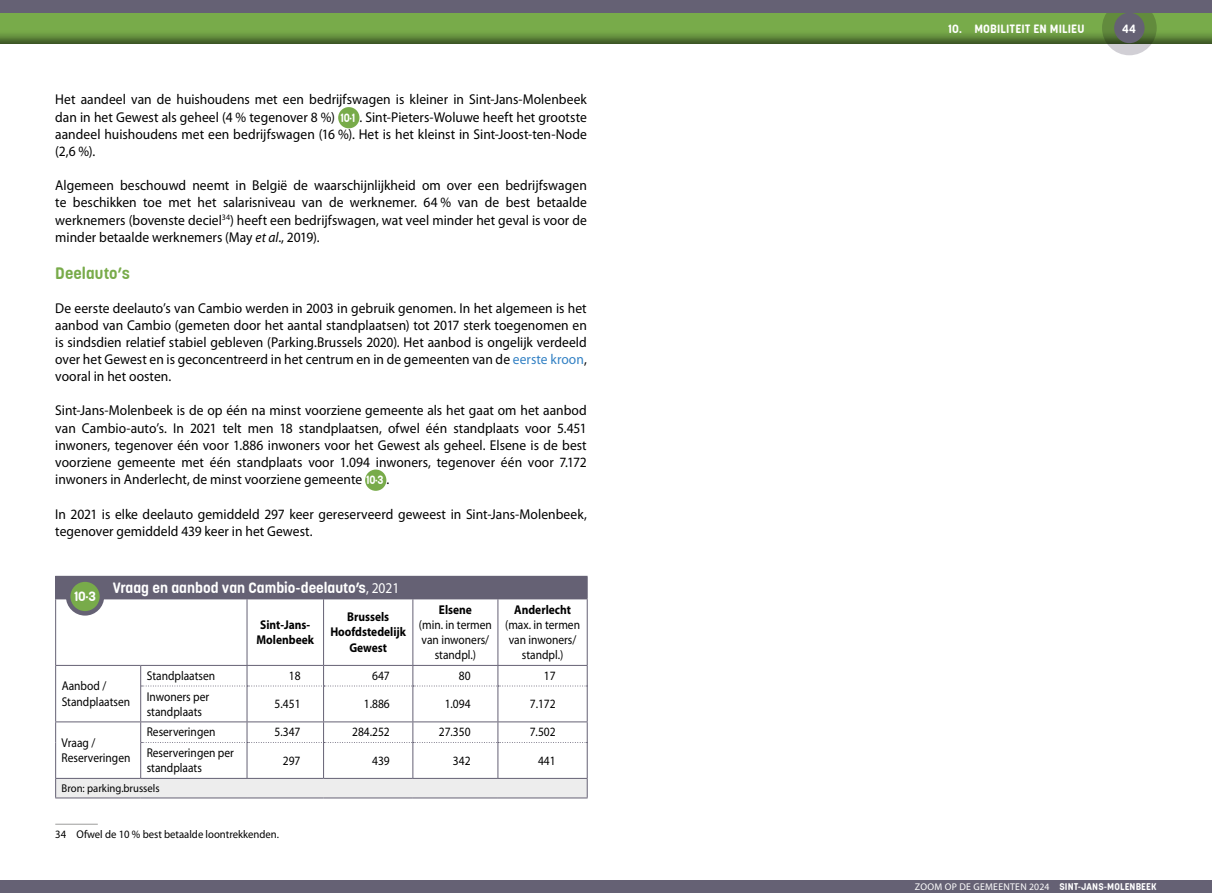
<style>
.page{position:relative;width:1212px;height:893px;background:#fff}
.page>*{position:absolute;margin:0;border:0;box-sizing:border-box;transform-origin:0 0}
.t1{font:700 16.5px "Korolev Rounded";letter-spacing:.005em;color:#78ab4a}
.t2{font:700 15px "Korolev Rounded";color:#fff}
.t3{font:14.25px/17.1px "Myriad Pro";letter-spacing:.005em;color:#000;text-align:justify;scale:.95 1}
.t4{font:700 13.5px "Korolev Rounded";color:#fff}
.t5{font:12.75px/15.3px "Myriad Pro";color:#000;scale:.9 1}
.t6{font:700 12.75px/15.3px "Myriad Pro";color:#000;scale:.9 1}
.t7{font:700 12px "Korolev Rounded";letter-spacing:.01em;color:#fff}
.t8{font:11.25px "Myriad Pro";color:#000;scale:.95 1}
.t9{font:9.75px "Myriad Pro";letter-spacing:.03em;color:#fff}
.s1{font-family:"Korolev Rounded";font-weight:700;font-size:12px;color:#fff}
.s2{font-style:italic}
.s3{color:#3381c4}
.s4{font-family:"Myriad Pro";font-weight:400}
.s5{font-family:"Korolev Rounded";font-weight:700}
</style>
<div class="page">
<div style="left:0;top:0;width:1212px;height:44px;background:#000;opacity:.6"></div>
<svg style="left:1102px;top:1px;width:55px;height:54px"></svg>
<div style="left:1114px;top:13px;width:30px;height:30px;background:#656174;border-radius:50%"></div>
<div style="left:0;top:0;width:1212px;height:13px;background:#656174"></div>
<div style="left:0;top:880px;width:1212px;height:13px;background:#656174"></div>
<div style="left:338px;top:107px;width:21px;height:21px;background:#78ab4a;border-radius:50%"></div>
<div style="left:365px;top:470px;width:21px;height:21px;background:#78ab4a;border-radius:50%"></div>
<div style="left:56px;top:576px;width:531px;height:23px;background:#656174"></div>
<svg style="left:56px;top:666px;width:531px;height:112px"></svg>
<div style="left:56px;top:778px;width:531px;height:20px;background:#ededed"></div>
<hr style="left:497px;top:599px;width:1px;height:66px;background:#656174">
<hr style="left:587px;top:599px;width:1px;height:66px;background:#656174">
<hr style="left:324px;top:665px;width:89px;height:1px;background:#656174">
<hr style="left:413px;top:665px;width:85px;height:1px;background:#656174">
<hr style="left:498px;top:665px;width:90px;height:1px;background:#656174">
<hr style="left:247px;top:686px;width:1px;height:35px;background:#656174">
<hr style="left:323px;top:686px;width:1px;height:35px;background:#656174">
<hr style="left:412px;top:686px;width:1px;height:35px;background:#656174">
<hr style="left:497px;top:686px;width:1px;height:35px;background:#656174">
<hr style="left:587px;top:686px;width:1px;height:35px;background:#656174">
<hr style="left:324px;top:721px;width:89px;height:1px;background:#656174">
<hr style="left:413px;top:721px;width:85px;height:1px;background:#656174">
<hr style="left:498px;top:721px;width:90px;height:1px;background:#656174">
<hr style="left:247px;top:743px;width:1px;height:35px;background:#656174">
<hr style="left:323px;top:743px;width:1px;height:35px;background:#656174">
<hr style="left:412px;top:743px;width:1px;height:35px;background:#656174">
<hr style="left:497px;top:743px;width:1px;height:35px;background:#656174">
<hr style="left:587px;top:742px;width:1px;height:36px;background:#656174">
<hr style="left:412px;top:599px;width:1px;height:66px;background:#656174">
<hr style="left:323px;top:599px;width:1px;height:66px;background:#656174">
<hr style="left:141px;top:665px;width:106px;height:1px;background:#656174">
<hr style="left:247px;top:665px;width:77px;height:1px;background:#656174">
<hr style="left:141px;top:721px;width:106px;height:1px;background:#656174">
<hr style="left:247px;top:721px;width:77px;height:1px;background:#656174">
<hr style="left:55px;top:665px;width:86px;height:1px;background:#656174">
<svg style="left:55px;top:666px;width:1px;height:20px"></svg>
<svg style="left:140px;top:666px;width:448px;height:21px"></svg>
<hr style="left:55px;top:686px;width:1px;height:35px;background:#656174">
<hr style="left:140px;top:686px;width:1px;height:35px;background:#656174">
<svg style="left:140px;top:722px;width:448px;height:21px"></svg>
<hr style="left:140px;top:742px;width:1px;height:36px;background:#656174">
<hr style="left:247px;top:778px;width:77px;height:1px;background:#656174">
<hr style="left:141px;top:778px;width:106px;height:1px;background:#656174">
<hr style="left:55px;top:721px;width:86px;height:1px;background:#656174">
<svg style="left:55px;top:722px;width:1px;height:20px"></svg>
<hr style="left:55px;top:742px;width:1px;height:36px;background:#656174">
<hr style="left:55px;top:778px;width:86px;height:1px;background:#656174">
<hr style="left:55px;top:576px;width:86px;height:1px;background:#656174">
<svg style="left:55px;top:577px;width:1px;height:21px"></svg>
<hr style="left:498px;top:576px;width:90px;height:1px;background:#656174">
<svg style="left:587px;top:577px;width:1px;height:21px"></svg>
<hr style="left:498px;top:598px;width:90px;height:1px;background:#656174">
<svg style="left:55px;top:779px;width:1px;height:19px"></svg>
<hr style="left:324px;top:778px;width:89px;height:1px;background:#656174">
<hr style="left:413px;top:778px;width:85px;height:1px;background:#656174">
<hr style="left:498px;top:778px;width:90px;height:1px;background:#656174">
<svg style="left:587px;top:779px;width:1px;height:19px"></svg>
<hr style="left:55px;top:798px;width:86px;height:1px;background:#656174">
<hr style="left:141px;top:798px;width:106px;height:1px;background:#656174">
<hr style="left:247px;top:798px;width:77px;height:1px;background:#656174">
<hr style="left:324px;top:798px;width:89px;height:1px;background:#656174">
<hr style="left:413px;top:798px;width:85px;height:1px;background:#656174">
<hr style="left:498px;top:798px;width:90px;height:1px;background:#656174">
<hr style="left:55px;top:598px;width:86px;height:1px;background:#656174">
<hr style="left:55px;top:599px;width:1px;height:66px;background:#656174">
<hr style="left:247px;top:599px;width:1px;height:66px;background:#656174">
<svg style="left:68px;top:580px;width:34px;height:33px"></svg>
<div style="left:66px;top:577px;width:38px;height:39px;border:4px solid #656174;border-radius:50%"></div>
<hr style="left:55px;top:824px;width:43px;height:1px;background:#9d9d9c">
<p class="t3" style="left:55px;top:91px;width:561px">Het aandeel van de huishoudens met een bedrijfswagen is kleiner in Sint-Jans-Molenbeek dan in het Gewest als geheel (4 % tegenover 8 %) <span class="s1">10·1</span> . Sint-Pieters-Woluwe heeft het grootste aandeel huishoudens met een bedrijfswagen (16 %). Het is het kleinst in Sint-Joost-ten-Node (2,6 %).</p>
<p class="t3" style="left:55px;top:177px;width:561px">Algemeen beschouwd neemt in België de waarschijnlijkheid om over een bedrijfswagen te beschikken toe met het salarisniveau van de werknemer. 64 % van de best betaalde werknemers (bovenste deciel<sup>34</sup>) heeft een bedrijfswagen, wat veel minder het geval is voor de minder betaalde werknemers (May <span class="s2">et al</span>., 2019).</p>
<p class="t1" style="left:55px;top:263px;width:76px">Deelauto’s</p>
<p class="t3" style="left:55px;top:299px;width:561px">De eerste deelauto’s van Cambio werden in 2003 in gebruik genomen. In het algemeen is het aanbod van Cambio (gemeten door het aantal standplaatsen) tot 2017 sterk toegenomen en is sindsdien relatief stabiel gebleven (Parking.Brussels 2020). Het aanbod is ongelijk verdeeld over het Gewest en is geconcentreerd in het centrum en in de gemeenten van de <span class="s3">eerste kroon</span>, vooral in het oosten.</p>
<p class="t3" style="left:55px;top:402px;width:561px">Sint-Jans-Molenbeek is de op één na minst voorziene gemeente als het gaat om het aanbod van Cambio-auto’s. In 2021 telt men 18 standplaatsen, ofwel één standplaats voor 5.451 inwoners, tegenover één voor 1.886 inwoners voor het Gewest als geheel. Elsene is de best voorziene gemeente met één standplaats voor 1.094 inwoners, tegenover één voor 7.172 inwoners in Anderlecht, de minst voorziene gemeente <span class="s1">10·3</span> .</p>
<p class="t3" style="left:55px;top:505px;width:561px">In 2021 is elke deelauto gemiddeld 297 keer gereserveerd geweest in Sint-Jans-Molenbeek, tegenover gemiddeld 439 keer in het Gewest.</p>
<p class="t4" style="left:74px;top:588px;width:23px">10·3</p>
<p class="t2" style="left:113px;top:578px;width:288px">Vraag en aanbod van Cambio-deelauto’s<span class="s4">, 2021</span></p>
<p class="t6" style="left:256px;top:616px;width:65px">Sint-Jans-<br>Molenbeek</p>
<p class="t6" style="left:330px;top:609px;width:86px;text-align:center">Brussels<br>Hoofdstedelijk<br>Gewest</p>
<p class="t6" style="left:439px;top:601px;width:38px">Elsene</p>
<p class="t5" style="left:419px;top:617px;width:83px;text-align:center">(min. in termen van inwoners/ standpl.)</p>
<p class="t6" style="left:514px;top:601px;width:64px">Anderlecht</p>
<p class="t5" style="left:505px;top:617px;width:85px;text-align:center">(max. in termen van inwoners/ standpl.)</p>
<p class="t5" style="left:62px;top:678px;width:78px">Aanbod /<br>Standplaatsen</p>
<p class="t5" style="left:147px;top:668px;width:78px">Standplaatsen</p>
<p class="t5" style="left:289px;top:668px;width:15px">18</p>
<p class="t5" style="left:372px;top:668px;width:21px">647</p>
<p class="t5" style="left:459px;top:668px;width:15px">80</p>
<p class="t5" style="left:544px;top:668px;width:15px">17</p>
<p class="t5" style="left:147px;top:688px;width:71px">Inwoners per standplaats</p>
<p class="t5" style="left:275px;top:696px;width:30px">5.451</p>
<p class="t5" style="left:364px;top:696px;width:30px">1.886</p>
<p class="t5" style="left:445px;top:696px;width:30px">1.094</p>
<p class="t5" style="left:530px;top:696px;width:30px">7.172</p>
<p class="t5" style="left:147px;top:724px;width:78px">Reserveringen</p>
<p class="t5" style="left:275px;top:724px;width:30px">5.347</p>
<p class="t5" style="left:352px;top:724px;width:43px">284.252</p>
<p class="t5" style="left:439px;top:724px;width:37px">27.350</p>
<p class="t5" style="left:530px;top:724px;width:30px">7.502</p>
<p class="t5" style="left:147px;top:745px;width:99px">Reserveringen per standplaats</p>
<p class="t5" style="left:283px;top:753px;width:21px">297</p>
<p class="t5" style="left:372px;top:753px;width:21px">439</p>
<p class="t5" style="left:453px;top:753px;width:21px">342</p>
<p class="t5" style="left:538px;top:753px;width:21px">441</p>
<p class="t8" style="left:62px;top:781px;width:105px">Bron: parking.brussels</p>
<p class="t8" style="left:55px;top:827px;width:237px">34 Ofwel de 10 % best betaalde loontrekkenden.</p>
<p class="t5" style="left:62px;top:735px;width:78px">Vraag /<br>Reserveringen</p>
<p class="t7" style="left:948px;top:21px;width:138px">10. MOBILITEIT EN MILIEU</p>
<p class="t7" style="left:1122px;top:21px;width:15px">44</p>
<p class="t9" style="left:915px;top:881px;width:243px">ZOOM OP DE GEMEENTEN 2024 <span class="s5">SINT-JANS-MOLENBEEK</span></p>
</div>
